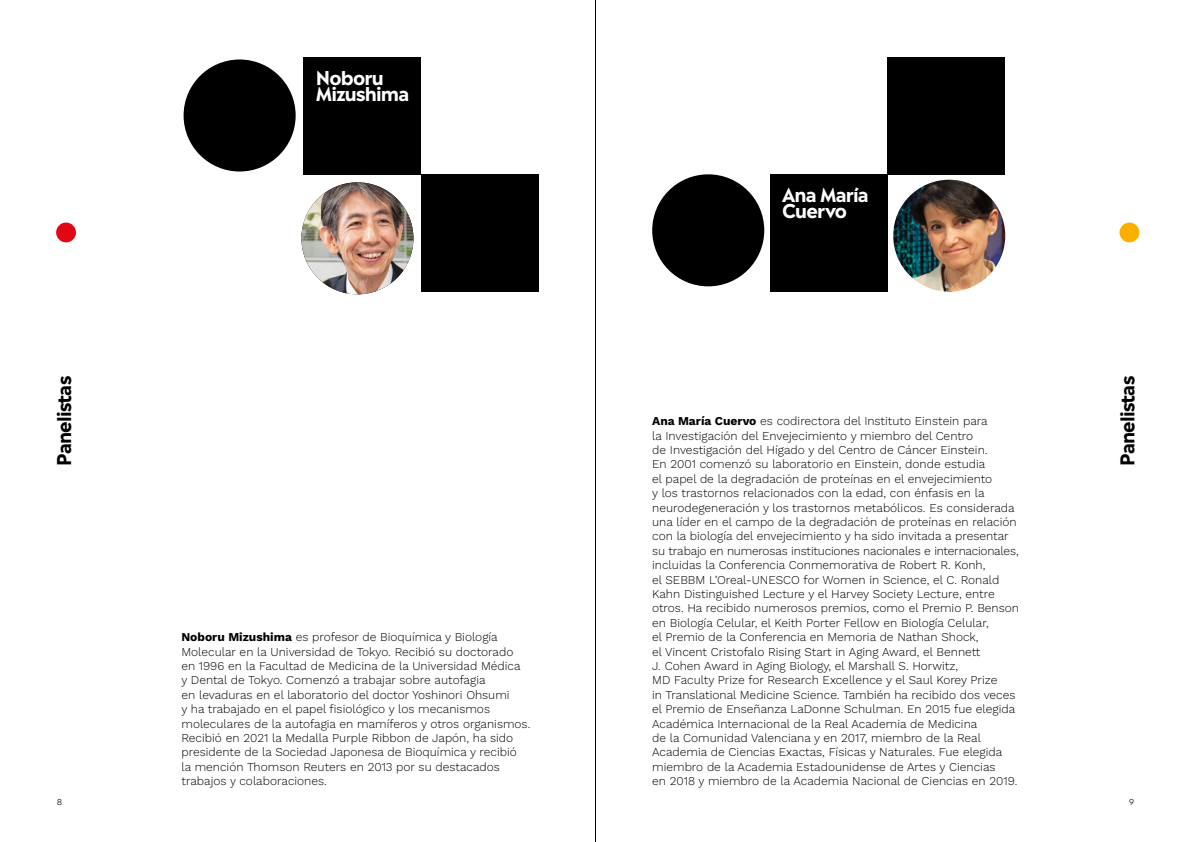
<style>
.page{position:relative;width:1191px;height:842px;background:#fff}
.page>*{position:absolute;margin:0;border:0;box-sizing:border-box;transform-origin:0 0}
.t1{font:700 18.9px/16.2px "Madera";letter-spacing:-.045em;color:#fff}
.t2{font:700 18.9px "Madera";letter-spacing:-.045em;color:#000}
.t3{font:300 12px/14.4px "Work Sans";color:#000}
.t4{font:300 8px "Madera";color:#000}
.s1{font-weight:700}
</style>
<div class="page">
<img style="left:301px;top:182px;width:112px;height:112px;border-radius:56px">
<div style="left:304px;top:57px;width:117px;height:117px;background:#000"></div>
<div style="left:421px;top:174px;width:118px;height:118px;background:#000"></div>
<div style="left:184px;top:59px;width:112px;height:113px;background:#000;border-radius:50%"></div>
<div style="left:652px;top:174px;width:112px;height:112px;background:#000;border-radius:50%"></div>
<div style="left:770px;top:174px;width:117px;height:118px;background:#000"></div>
<div style="left:887px;top:57px;width:118px;height:117px;background:#000"></div>
<img style="left:893px;top:180px;width:112px;height:112px;border-radius:56px">
<div style="left:56px;top:223px;width:20px;height:19px;background:#e30613;border-radius:50%"></div>
<div style="left:1119px;top:223px;width:20px;height:19px;background:#f9b000;border-radius:50%"></div>
<hr style="left:595px;top:0;width:1px;height:842px;background:#000">
<h1 class="t1" style="left:316px;top:69px;width:95px">Noboru<br>Mizushima</h1>
<h1 class="t1" style="left:782px;top:186px;width:88px">Ana María<br>Cuervo</h1>
<h1 class="t2" style="left:49px;top:466px;width:91px;rotate:-90deg">Panelistas</h1>
<h1 class="t2" style="left:1112px;top:466px;width:91px;rotate:-90deg">Panelistas</h1>
<p class="t3" style="left:652px;top:413px;width:368px"><span class="s1">Ana María Cuervo</span> es codirectora del Instituto Einstein para<br>la Investigación del Envejecimiento y miembro del Centro<br>de Investigación del Hígado y del Centro de Cáncer Einstein.<br>En 2001 comenzó su laboratorio en Einstein, donde estudia<br>el papel de la degradación de proteínas en el envejecimiento<br>y los trastornos relacionados con la edad, con énfasis en la neurodegeneración y los trastornos metabólicos. Es considerada una líder en el campo de la degradación de proteínas en relación con la biología del envejecimiento y ha sido invitada a presentar su trabajo en numerosas instituciones nacionales e internacionales, incluidas la Conferencia Conmemorativa de Robert R. Konh,<br>el SEBBM L’Oreal-UNESCO for Women in Science, el C. Ronald Kahn Distinguished Lecture y el Harvey Society Lecture, entre otros. Ha recibido numerosos premios, como el Premio P. Benson en Biología Celular, el Keith Porter Fellow en Biología Celular,<br>el Premio de la Conferencia en Memoria de Nathan Shock,<br>el Vincent Cristofalo Rising Start in Aging Award, el Bennett<br>J. Cohen Award in Aging Biology, el Marshall S. Horwitz,<br>MD Faculty Prize for Research Excellence y el Saul Korey Prize<br>in Translational Medicine Science. También ha recibido dos veces el Premio de Enseñanza LaDonne Schulman. En 2015 fue elegida Académica Internacional de la Real Academia de Medicina<br>de la Comunidad Valenciana y en 2017, miembro de la Real Academia de Ciencias Exactas, Físicas y Naturales. Fue elegida miembro de la Academia Estadounidense de Artes y Ciencias<br>en 2018 y miembro de la Academia Nacional de Ciencias en 2019.</p>
<p class="t3" style="left:181px;top:629px;width:350px"><span class="s1">Noboru Mizushima</span> es profesor de Bioquímica y Biología Molecular en la Universidad de Tokyo. Recibió su doctorado en 1996 en la Facultad de Medicina de la Universidad Médica<br>y Dental de Tokyo. Comenzó a trabajar sobre autofagia<br>en levaduras en el laboratorio del doctor Yoshinori Ohsumi<br>y ha trabajado en el papel fisiológico y los mecanismos moleculares de la autofagia en mamíferos y otros organismos.<br>Recibió en 2021 la Medalla Purple Ribbon de Japón, ha sido presidente de la Sociedad Japonesa de Bioquímica y recibió<br>la mención Thomson Reuters en 2013 por su destacados trabajos y colaboraciones.</p>
<p class="t4" style="left:57px;top:796px;width:7px">8</p>
<p class="t4" style="left:1129px;top:796px;width:7px">9</p>
</div>
